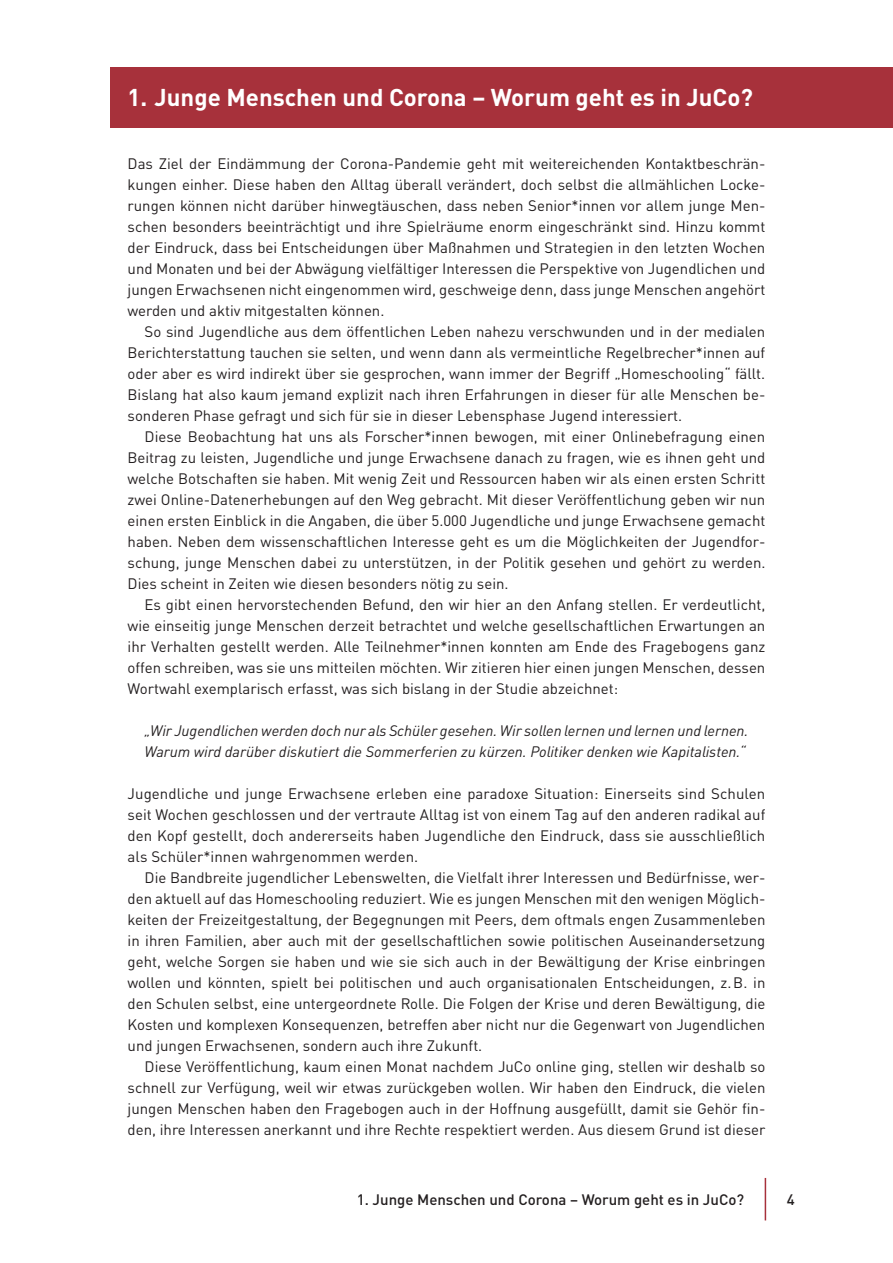
<style>
.page{position:relative;width:893px;height:1263px;background:#fff}
.page>*{position:absolute;margin:0;border:0;box-sizing:border-box;transform-origin:0 0}
.Überschrift_1{font:700 24px "DIN Pro";color:#fff}
.Standard__nachfolgen{font:15px/21px "DIN Pro";color:#231f20;text-align:justify}
.Zitat{font:italic 15px/21px "DIN Pro";color:#231f20}
.t1{font:500 15px "DIN Pro";color:#231f20}
</style>
<div class="page">
<hr style="left:765px;top:1178px;width:1px;height:42px;background:#a7313b">
<div style="left:111px;top:67px;width:782px;height:60px;background:#a7313b"></div>
<p class="Überschrift_1" style="left:128px;top:78px;width:627px">1. Junge Menschen und Corona – Worum geht es in JuCo?</p>
<p class="Standard__nachfolgen" style="left:128px;top:152px;width:639px">Das Ziel der Eindämmung der Corona-Pandemie geht mit weitereichenden Kontaktbeschrän&shy;kungen einher. Diese haben den Alltag überall verändert, doch selbst die allmählichen Locke&shy;rungen können nicht darüber hinwegtäuschen, dass neben Senior*innen vor allem junge Men&shy;schen besonders beeinträchtigt und ihre Spielräume enorm eingeschränkt sind. Hinzu kommt der Eindruck, dass bei Entscheidungen über Maßnahmen und Strategien in den letzten Wochen und Monaten und bei der Abwägung vielfältiger Interessen die Perspektive von Jugendlichen und jungen Erwachsenen nicht eingenommen wird, geschweige denn, dass junge Menschen angehört werden und aktiv mitgestalten können.</p>
<p class="Standard__nachfolgen" style="left:128px;top:320px;width:639px;text-indent:17px">So sind Jugendliche aus dem öffentlichen Leben nahezu verschwunden und in der medialen Berichterstattung tauchen sie selten, und wenn dann als vermeintliche Regelbrecher*innen auf oder aber es wird indirekt über sie gesprochen, wann immer der Begriff „Homeschooling“ fällt.<br>Bislang hat also kaum jemand explizit nach ihren Erfahrungen in dieser für alle Menschen be&shy;sonderen Phase gefragt und sich für sie in dieser Lebensphase Jugend interessiert.</p>
<p class="Standard__nachfolgen" style="left:128px;top:425px;width:639px;text-indent:17px">Diese Beobachtung hat uns als Forscher*innen bewogen, mit einer Onlinebefragung einen Beitrag zu leisten, Jugendliche und junge Erwachsene danach zu fragen, wie es ihnen geht und welche Botschaften sie haben. Mit wenig Zeit und Ressourcen haben wir als einen ersten Schritt zwei Online-Datenerhebungen auf den Weg gebracht. Mit dieser Veröffentlichung geben wir nun einen ersten Einblick in die Angaben, die über 5.000 Jugendliche und junge Erwachsene gemacht haben. Neben dem wissenschaftlichen Interesse geht es um die Möglichkeiten der Jugendfor&shy;schung, junge Menschen dabei zu unterstützen, in der Politik gesehen und gehört zu werden.<br>Dies scheint in Zeiten wie diesen besonders nötig zu sein.</p>
<p class="Standard__nachfolgen" style="left:128px;top:593px;width:639px;text-indent:17px">Es gibt einen hervorstechenden Befund, den wir hier an den Anfang stellen. Er verdeutlicht, wie einseitig junge Menschen derzeit betrachtet und welche gesellschaftlichen Erwartungen an ihr Verhalten gestellt werden. Alle Teilnehmer*innen konnten am Ende des Fragebogens ganz offen schreiben, was sie uns mitteilen möchten. Wir zitieren hier einen jungen Menschen, dessen Wortwahl exemplarisch erfasst, was sich bislang in der Studie abzeichnet:</p>
<p class="Zitat" style="left:145px;top:719px;width:605px">„Wir Jugendlichen werden doch nur als Schüler gesehen. Wir sollen lernen und lernen und lernen.<br>Warum wird darüber diskutiert die Sommerferien zu kürzen. Politiker denken wie Kapitalisten.“</p>
<p class="Standard__nachfolgen" style="left:128px;top:782px;width:639px">Jugendliche und junge Erwachsene erleben eine paradoxe Situation: Einerseits sind Schulen seit Wochen geschlossen und der vertraute Alltag ist von einem Tag auf den anderen radikal auf den Kopf gestellt, doch andererseits haben Jugendliche den Eindruck, dass sie ausschließlich als Schüler*innen wahrgenommen werden.</p>
<p class="Standard__nachfolgen" style="left:128px;top:866px;width:639px;text-indent:17px">Die Bandbreite jugendlicher Lebenswelten, die Vielfalt ihrer Interessen und Bedürfnisse, wer&shy;den aktuell auf das Homeschooling reduziert. Wie es jungen Menschen mit den wenigen Möglich&shy;keiten der Freizeitgestaltung, der Begegnungen mit Peers, dem oftmals engen Zusammenleben in ihren Familien, aber auch mit der gesellschaftlichen sowie politischen Auseinandersetzung geht, welche Sorgen sie haben und wie sie sich auch in der Bewältigung der Krise einbringen wollen und könnten, spielt bei politischen und auch organisationalen Entscheidungen, z.B. in den Schulen selbst, eine untergeordnete Rolle. Die Folgen der Krise und deren Bewältigung, die Kosten und komplexen Konsequenzen, betreffen aber nicht nur die Gegenwart von Jugendlichen und jungen Erwachsenen, sondern auch ihre Zukunft.</p>
<p class="Standard__nachfolgen" style="left:128px;top:1055px;width:639px;text-indent:17px">Diese Veröffentlichung, kaum einen Monat nachdem JuCo online ging, stellen wir deshalb so schnell zur Verfügung, weil wir etwas zurückgeben wollen. Wir haben den Eindruck, die vielen jungen Menschen haben den Fragebogen auch in der Hoffnung ausgefüllt, damit sie Gehör fin&shy;den, ihre Interessen anerkannt und ihre Rechte respektiert werden. Aus diesem Grund ist dieser</p>
<p class="t1" style="left:357px;top:1187px;width:389px">1. Junge Menschen und Corona – Worum geht es in JuCo?</p>
<p class="t1" style="left:787px;top:1187px;width:9px">4</p>
</div>
